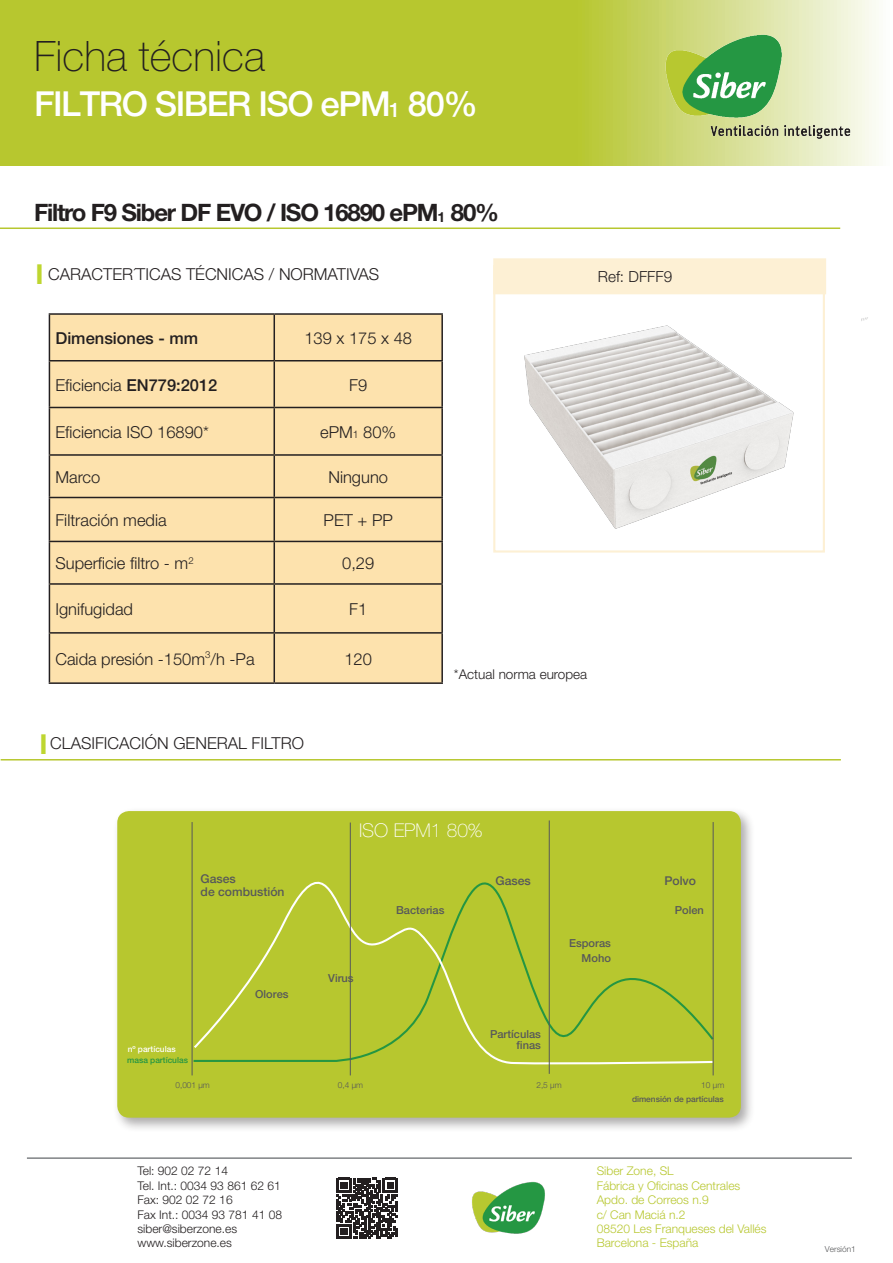
<style>
.page{position:relative;width:893px;height:1263px;background:#fff}
.page>*{position:absolute;margin:0;border:0;box-sizing:border-box;transform-origin:0 0}
.t1{font:100 42px "Helvetica Neue";color:#231f20}
.t2{font:500 34.5px "Helvetica Neue";letter-spacing:-.04em;color:#fff}
.DESTACTAT_PRESTACION{font:700 27.6px "Helvetica Neue";color:#bed630}
.t3{font:700 24px "Helvetica Neue";letter-spacing:-.05em;color:#231f20}
.t4{font:100 19.05px "Helvetica Neue";color:#fff}
.t5{font:300 16.5px "Helvetica Neue";color:#231f20}
.t6{font:500 16.5px "Helvetica Neue";color:#231f20}
.t7{font:300 15.3px "Helvetica Neue";color:#231f20}
.t8{font:300 13.5px "Helvetica Neue";color:#231f20}
.t9{font:500 12.15px "Helvetica Neue";color:#57585a}
.t10{font:300 12px "Helvetica Neue";color:#b7c72f}
.t11{font:300 12px "Helvetica Neue";color:#231f20}
.t12{font:500 11.1px/11.1px "Helvetica Neue";color:#57585a;text-align:right}
.t13{font:500 8.25px "Helvetica Neue";color:#57585a}
.t14{font:300 8.25px "Helvetica Neue";color:#57585a}
.t15{font:500 8.25px "Helvetica Neue";color:#259642}
.t16{font:500 8.25px "Helvetica Neue";color:#fff}
.t17{font:300 8.25px "Helvetica Neue";color:#58595b}
.s1{font-size:20.1px}
.s2{font-size:13.95px}
.s3{font-weight:500}
.s4{font-size:10.5px}
</style>
<div class="page">
<svg style="left:493px;top:295px;width:332px;height:258px"></svg>
<div style="left:493px;top:258px;width:333px;height:37px;background:#fdf0d4"></div>
<svg style="left:1px;top:1px;width:878px;height:164px;background:#bdcb41"></svg>
<img style="left:647px;top:28px;width:213px;height:110px">
<hr style="left:0;top:227px;width:840px;height:2px;background:#b7c72f">
<img style="left:509px;top:314px;width:359px;height:226px">
<hr style="left:27px;top:1157px;width:825px;height:2px;background:#808285">
<svg style="left:337px;top:1178px;width:61px;height:61px"></svg>
<img style="left:472px;top:1181px;width:73px;height:53px">
<div style="left:50px;top:315px;width:391px;height:367px;background:#fde2ad"></div>
<hr style="left:49px;top:313px;width:225px;height:2px;background:#231f20">
<hr style="left:49px;top:315px;width:1px;height:45px;background:#231f20">
<hr style="left:274px;top:313px;width:169px;height:2px;background:#231f20">
<hr style="left:274px;top:315px;width:1px;height:45px;background:#231f20">
<hr style="left:441px;top:315px;width:2px;height:45px;background:#231f20">
<hr style="left:49px;top:360px;width:225px;height:1px;background:#231f20">
<hr style="left:49px;top:361px;width:1px;height:46px;background:#231f20">
<hr style="left:274px;top:360px;width:169px;height:1px;background:#231f20">
<hr style="left:274px;top:361px;width:1px;height:46px;background:#231f20">
<hr style="left:441px;top:361px;width:2px;height:46px;background:#231f20">
<hr style="left:49px;top:407px;width:225px;height:1px;background:#231f20">
<hr style="left:49px;top:408px;width:1px;height:46px;background:#231f20">
<hr style="left:274px;top:407px;width:169px;height:1px;background:#231f20">
<hr style="left:274px;top:408px;width:1px;height:46px;background:#231f20">
<hr style="left:441px;top:408px;width:2px;height:46px;background:#231f20">
<hr style="left:49px;top:454px;width:225px;height:2px;background:#231f20">
<hr style="left:49px;top:456px;width:1px;height:41px;background:#231f20">
<hr style="left:274px;top:454px;width:169px;height:2px;background:#231f20">
<hr style="left:274px;top:456px;width:1px;height:41px;background:#231f20">
<hr style="left:441px;top:456px;width:2px;height:41px;background:#231f20">
<hr style="left:49px;top:497px;width:225px;height:1px;background:#231f20">
<hr style="left:49px;top:498px;width:1px;height:43px;background:#231f20">
<hr style="left:274px;top:497px;width:169px;height:1px;background:#231f20">
<hr style="left:274px;top:498px;width:1px;height:43px;background:#231f20">
<hr style="left:441px;top:498px;width:2px;height:43px;background:#231f20">
<hr style="left:49px;top:541px;width:225px;height:1px;background:#231f20">
<hr style="left:49px;top:542px;width:1px;height:41px;background:#231f20">
<hr style="left:274px;top:541px;width:169px;height:1px;background:#231f20">
<hr style="left:274px;top:542px;width:1px;height:41px;background:#231f20">
<hr style="left:441px;top:542px;width:2px;height:41px;background:#231f20">
<hr style="left:49px;top:583px;width:225px;height:2px;background:#231f20">
<hr style="left:49px;top:585px;width:1px;height:47px;background:#231f20">
<hr style="left:274px;top:583px;width:169px;height:2px;background:#231f20">
<hr style="left:274px;top:585px;width:1px;height:47px;background:#231f20">
<hr style="left:441px;top:585px;width:2px;height:47px;background:#231f20">
<hr style="left:49px;top:632px;width:225px;height:2px;background:#231f20">
<hr style="left:49px;top:634px;width:1px;height:48px;background:#231f20">
<hr style="left:274px;top:632px;width:169px;height:2px;background:#231f20">
<hr style="left:274px;top:634px;width:1px;height:48px;background:#231f20">
<hr style="left:441px;top:634px;width:2px;height:48px;background:#231f20">
<hr style="left:49px;top:682px;width:225px;height:2px;background:#231f20">
<hr style="left:274px;top:682px;width:169px;height:2px;background:#231f20">
<hr style="left:1px;top:759px;width:840px;height:1px;background:#b7c72f">
<div style="left:113px;top:806px;width:642px;height:326px;background:#231f20;opacity:.38"></div>
<div style="left:117px;top:811px;width:624px;height:307px;background:#b7c72f;border-radius:12px"></div>
<svg style="left:193px;top:853px;width:520px;height:213px"></svg>
<hr style="left:350px;top:822px;width:1px;height:253px;background:#57585a">
<hr style="left:192px;top:822px;width:1px;height:253px;background:#57585a">
<hr style="left:549px;top:820px;width:1px;height:254px;background:#57585a">
<hr style="left:713px;top:822px;width:1px;height:253px;background:#57585a">
<p class="t1" style="left:34px;top:32px;width:233px">Ficha técnica</p>
<p class="t2" style="left:34px;top:83px;width:445px">FILTRO SIBER ISO ePM<span class="s1">1</span> 80%</p>
<p class="t3" style="left:34px;top:198px;width:467px">Filtro F9 Siber DF EVO / ISO 16890 ePM<span class="s2">1</span> 80%</p>
<p class="DESTACTAT_PRESTACION" style="left:35px;top:258px;width:10px">I</p>
<p class="t5" style="left:48px;top:264px;width:333px">CARACTER´TICAS TÉCNICAS / NORMATIVAS</p>
<p class="t7" style="left:598px;top:268px;width:76px">Ref: DFFF9</p>
<p class="t6" style="left:55px;top:328px;width:144px">Dimensiones - mm</p>
<p class="t5" style="left:304px;top:328px;width:109px">139 x 175 x 48</p>
<p class="t5" style="left:55px;top:375px;width:164px">Eficiencia <span class="s3">EN779:2012</span></p>
<p class="t5" style="left:349px;top:375px;width:20px">F9</p>
<p class="t5" style="left:55px;top:422px;width:155px">Eficiencia ISO 16890*</p>
<p class="t5" style="left:320px;top:422px;width:78px">ePM<span class="s4">1</span> 80%</p>
<p class="t5" style="left:55px;top:467px;width:46px">Marco</p>
<p class="t5" style="left:328px;top:467px;width:61px">Ninguno</p>
<p class="t5" style="left:55px;top:510px;width:113px">Filtración media</p>
<p class="t5" style="left:324px;top:510px;width:71px">PET + PP</p>
<p class="t5" style="left:55px;top:553px;width:140px">Superficie filtro - m<sup>2</sup></p>
<p class="t5" style="left:342px;top:553px;width:34px">0,29</p>
<p class="t5" style="left:55px;top:599px;width:79px">Ignifugidad</p>
<p class="t5" style="left:349px;top:599px;width:20px">F1</p>
<p class="t5" style="left:55px;top:648px;width:201px">Caida presión -150m<sup>3</sup>/h -Pa</p>
<p class="t5" style="left:344px;top:648px;width:29px">120</p>
<p class="t8" style="left:454px;top:666px;width:135px">*Actual norma europea</p>
<p class="DESTACTAT_PRESTACION" style="left:39px;top:727px;width:10px">I</p>
<p class="t5" style="left:50px;top:733px;width:255px">CLASIFICACIÓN GENERAL FILTRO</p>
<p class="t4" style="left:359px;top:820px;width:125px">ISO EPM1 80%</p>
<p class="t9" style="left:201px;top:872px;width:37px">Gases</p>
<p class="t9" style="left:496px;top:873px;width:37px">Gases</p>
<p class="t9" style="left:664px;top:873px;width:33px">Polvo</p>
<p class="t9" style="left:201px;top:884px;width:85px">de combustión</p>
<p class="t16" style="left:128px;top:1044px;width:49px">nº partículas</p>
<p class="t15" style="left:127px;top:1055px;width:62px">masa partículas</p>
<p class="t12" style="left:255px;top:988px;width:35px">Olores</p>
<p class="t12" style="left:328px;top:973px;width:27px">Virus</p>
<p class="t12" style="left:396px;top:905px;width:50px">Bacterias</p>
<p class="t12" style="left:490px;top:1028px;width:52px">Partículas finas</p>
<p class="t12" style="left:569px;top:935px;width:43px;line-height:14.7px">Esporas<br>Moho</p>
<p class="t12" style="left:675px;top:905px;width:31px">Polen</p>
<p class="t14" style="left:175px;top:1080px;width:36px">0,001 µm</p>
<p class="t14" style="left:338px;top:1080px;width:27px">0,4 µm</p>
<p class="t14" style="left:536px;top:1080px;width:27px">2,5 µm</p>
<p class="t14" style="left:701px;top:1080px;width:24px">10 µm</p>
<p class="t11" style="left:137px;top:1164px;width:92px">Tel: 902 02 72 14</p>
<p class="t11" style="left:137px;top:1178px;width:145px">Tel. Int.: 0034 93 861 62 61</p>
<p class="t11" style="left:137px;top:1192px;width:97px">Fax: 902 02 72 16</p>
<p class="t11" style="left:137px;top:1207px;width:146px">Fax Int.: 0034 93 781 41 08</p>
<p class="t11" style="left:137px;top:1221px;width:101px">siber@siberzone.es</p>
<p class="t11" style="left:137px;top:1236px;width:96px">www.siberzone.es</p>
<p class="t13" style="left:632px;top:1094px;width:93px">dimensión de partículas</p>
<p class="t10" style="left:597px;top:1164px;width:78px">Siber Zone, SL</p>
<p class="t10" style="left:597px;top:1178px;width:145px">Fábrica y Oficinas Centrales</p>
<p class="t10" style="left:597px;top:1192px;width:114px">Apdo. de Correos n.9</p>
<p class="t10" style="left:597px;top:1207px;width:90px">c/ Can Maciá n.2</p>
<p class="t10" style="left:597px;top:1221px;width:171px">08520 Les Franqueses del Vallés</p>
<p class="t10" style="left:597px;top:1236px;width:103px">Barcelona - España</p>
<p class="t17" style="left:825px;top:1244px;width:33px">Versión1</p>
</div>
